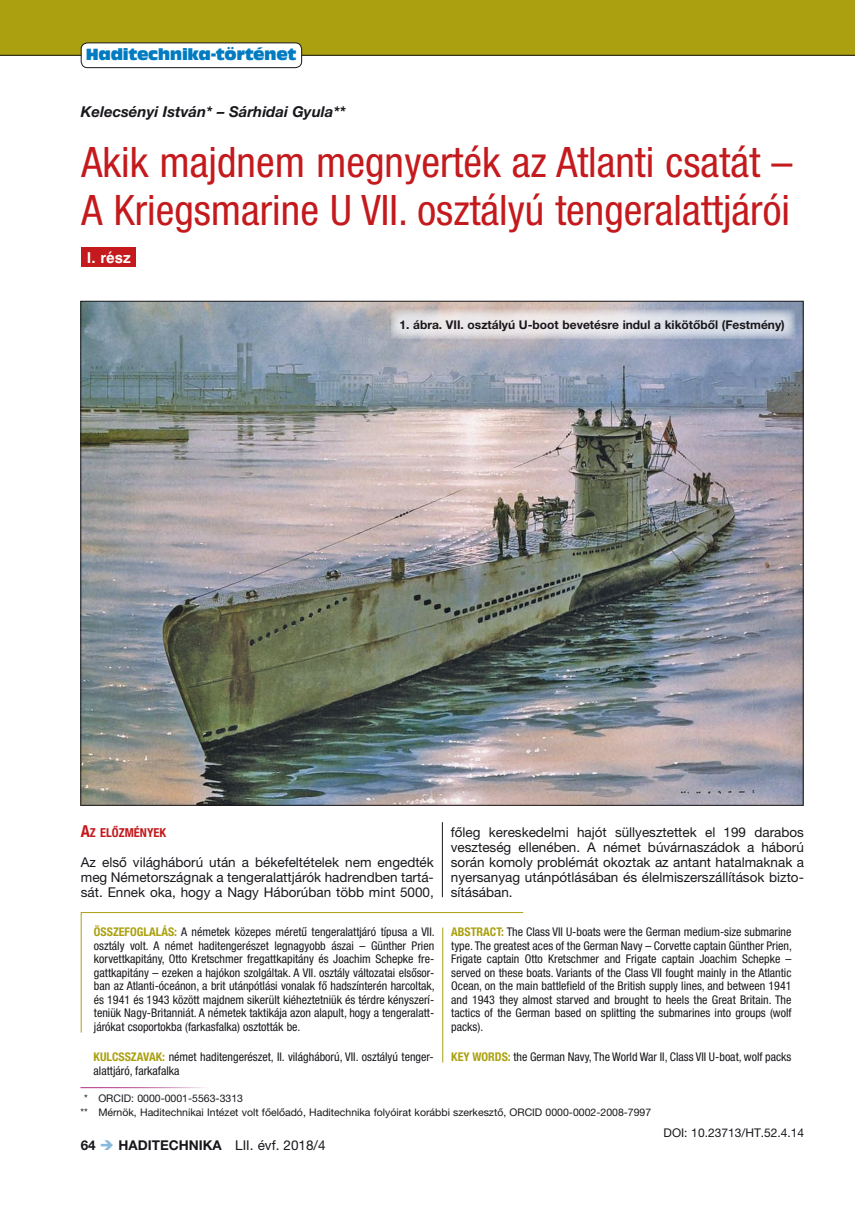
<style>
.page{position:relative;width:855px;height:1212px;background:#fff}
.page>*{position:absolute;margin:0;border:0;box-sizing:border-box;transform-origin:0 0}
.t1{font:condensed 42px/48px "Helvetica Neue LT Pro";color:#c41a1d}
.t2{font:italic 700 15px "Helvetica Neue LT Pro";color:#1a171c}
.t3{font:15px "Antique Olive Compact";letter-spacing:-.02em;color:#007bc1}
.t4{font:15px "Swiss 721 HU Bold";color:#fff}
.t5{font:13.5px/15px "Helvetica Neue LT Pro";color:#1a171c;text-align:justify}
.t6{font:700 13.5px "Helvetica Neue LT Pro";color:#1a171c}
.t7{font:700 condensed 12.3px "Helvetica Neue LT Pro";color:#c41a1d}
.t8{font:condensed 12px/13.5px "Helvetica Neue LT Pro";color:#1a171c;text-align:justify}
.t9{font:700 12px "Helvetica Neue LT Pro";color:#1a171c}
.t10{font:12px "Helvetica Neue LT Pro";color:#1a171c}
.t11{font:10.5px/13.5px "Helvetica Neue LT Pro";color:#1a171c}
.s1{font-size:16.5px}
.s2{font-weight:700;color:#aba110}
.s3{color:#fff}
.s4{color:#88b9df}
.s5{font-weight:400}
</style>
<div class="page">
<hr style="left:442px;top:927px;width:1px;height:135px;background:#aba110">
<svg style="left:80px;top:912px;width:444px;height:121px"></svg>
<div style="left:0;top:0;width:855px;height:55px;background:#aba110"></div>
<hr style="left:0;top:55px;width:855px;height:1px;background:#1a171c">
<div style="left:81px;top:43px;width:221px;height:25px;background:#fff;border-radius:6px"></div>
<div style="left:81px;top:43px;width:221px;height:25px;border:1px solid #1a171c;border-radius:6px"></div>
<div style="left:82px;top:247px;width:54px;height:20px;background:#c41a1d"></div>
<img style="left:82px;top:303px;width:719px;height:501px">
<svg style="left:391px;top:309px;width:404px;height:30px;background:#d8d8de"></svg>
<hr style="left:442px;top:822px;width:1px;height:75px;background:#1a171c">
<p class="t3" style="left:86px;top:44px;width:212px">Haditechnika-történet</p>
<p class="t2" style="left:81px;top:102px;width:266px">Kelecsényi István* – Sárhidai Gyula**</p>
<h1 class="t1" style="left:82px;top:138px;width:712px">Akik majdnem megnyerték az Atlanti csatát –<br>A Kriegsmarine U VII. osztályú tengeralattjárói</h1>
<p class="t4" style="left:87px;top:249px;width:45px">I. rész</p>
<p class="t9" style="left:399px;top:317px;width:387px">1. ábra. VII. osztályú U-boot bevetésre indul a kikötőből (Festmény)</p>
<p class="t7" style="left:81px;top:825px;width:87px"><span class="s1">A</span>Z ELŐZMÉNYEK</p>
<p class="t5" style="left:81px;top:855px;width:354px">Az első világháború után a békefeltételek nem engedték meg Németországnak a tengeralattjárók hadrendben tartá&shy;sát. Ennek oka, hogy a Nagy Háborúban több mint 5000,</p>
<p class="t5" style="left:451px;top:825px;width:354px">főleg kereskedelmi hajót süllyesztettek el 199 darabos veszteség ellenében. A német búvárnaszádok a háború során komoly problémát okoztak az antant hatalmaknak a nyersanyag utánpótlásában és élelmiszerszállítások bizto&shy;sításában.</p>
<p class="t8" style="left:94px;top:925px;width:342px"><span class="s2">ÖSSZEFOGLALÁS:</span> A németek közepes méretű tengeralattjáró típusa a VII. osztály volt. A német haditengerészet legnagyobb ászai – Günther Prien korvettkapitány, Otto Kretschmer fregattkapitány és Joachim Schepke fre&shy;gattkapitány – ezeken a hajókon szolgáltak. A VII. osztály változatai elsősor&shy;ban az Atlanti-óceánon, a brit utánpótlási vonalak fő hadszínterén harcoltak, és 1941 és 1943 között majdnem sikerült kiéheztetniük és térdre kényszerí&shy;teniük Nagy-Britanniát. A németek taktikája azon alapult, hogy a tengeralatt&shy;járókat csoportokba (farkasfalka) osztották be.</p>
<p class="t8" style="left:451px;top:925px;width:342px"><span class="s2">ABSTRACT:</span> The Class VII U-boats were the German medium-size submarine type. The greatest aces of the German Navy – Corvette captain Günther Prien, Frigate captain Otto Kretschmer and Frigate captain Joachim Schepke – served on these boats. Variants of the Class VII fought mainly in the Atlantic Ocean, on the main battlefield of the British supply lines, and between 1941 and 1943 they almost starved and brought to heels the Great Britain. The tactics of the German based on splitting the submarines into groups (wolf packs).</p>
<p class="t8" style="left:94px;top:1050px;width:342px"><span class="s2">KULCSSZAVAK:</span> német haditengerészet, II. világháború, VII. osztályú tenger-</p>
<p class="t8" style="left:451px;top:1050px;width:342px"><span class="s2">KEY WORDS:</span> the German Navy, The World War II, Class VII U-boat, wolf packs</p>
<p class="t8" style="left:94px;top:1064px;width:87px">alattjáró, farkafalka</p>
<p class="t11" style="left:80px;top:1091px;width:572px"><span class="s3">*</span>* ORCID: 0000-0001-5563-3313<br>** Mérnök, Haditechnikai Intézet volt főelőadó, Haditechnika folyóirat korábbi szerkesztő, ORCID 0000-0002-2008-7997</p>
<p class="t6" style="left:81px;top:1137px;width:246px">64 <span class="s4">➔</span> HADITECHNIKA <span class="s5">LII. évf. 2018/4</span></p>
<p class="t10" style="left:663px;top:1125px;width:142px">DOI: 10.23713/HT.52.4.14</p>
</div>
